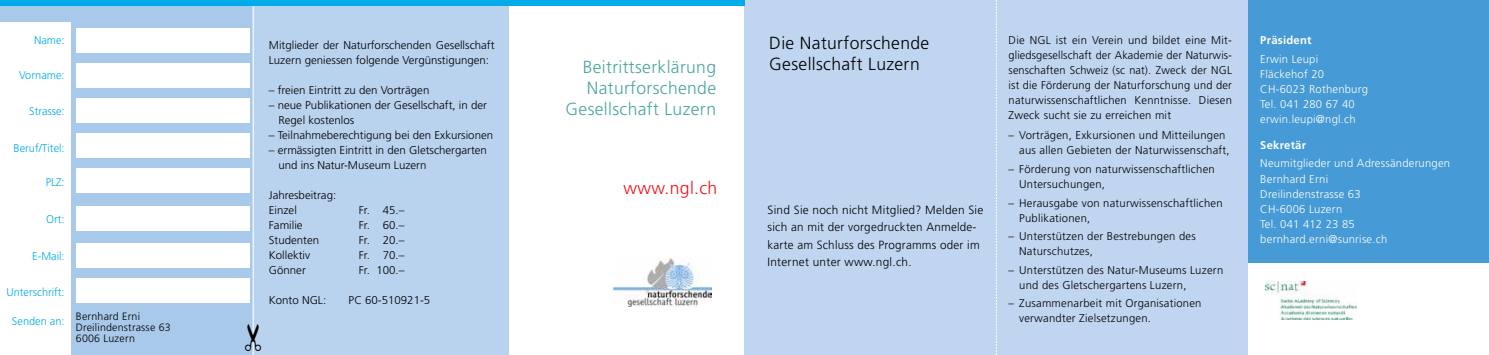
<style>
.page{position:relative;width:1489px;height:355px;background:#fff}
.page>*{position:absolute;margin:0;border:0;box-sizing:border-box;transform-origin:0 0}
.t1{font:300 17.5px/21px "Frutiger";letter-spacing:.02em;color:#4ba69f;text-align:right}
.t2{font:300 17.5px/21.2px "Frutiger";letter-spacing:.02em;color:#000}
.t3{font:300 17.5px "Frutiger";letter-spacing:.02em;color:#ed111c}
.t4{font:300 11.88px/17.5px "Frutiger";letter-spacing:.02em;color:#000}
.t5{font:300 11.25px/15px "Frutiger";letter-spacing:.02em;color:#000}
.t6{font:300 11.25px/15px "Frutiger";color:#000}
.t7{font:300 11.25px/15px "Frutiger";letter-spacing:.02em;color:#fff}
.t8{font:300 11.25px "Frutiger";color:#00abea}
.t9{font:700 11.25px "Frutiger";letter-spacing:.02em;color:#fff}
.t10{font:300 10.62px/11.2px "Frutiger";letter-spacing:.02em;color:#000}
</style>
<div class="page">
<div style="left:1247px;top:0;width:241px;height:262px;background:#469ad5"></div>
<div style="left:744px;top:0;width:504px;height:354px;background:#c0d6f0"></div>
<svg style="left:995px;top:0;width:2px;height:355px"></svg>
<img style="left:1265px;top:281px;width:91px;height:38px">
<div style="left:253px;top:5px;width:255px;height:349px;background:#b9d2ee"></div>
<div style="left:0;top:5px;width:253px;height:349px;background:#a9c9ea"></div>
<div style="left:0;top:22px;width:70px;height:332px;background:#fff"></div>
<img style="left:613px;top:258px;width:98px;height:48px">
<div style="left:76px;top:28px;width:174px;height:25px;background:#fff"></div>
<div style="left:76px;top:63px;width:174px;height:25px;background:#fff"></div>
<div style="left:76px;top:98px;width:174px;height:25px;background:#fff"></div>
<div style="left:76px;top:133px;width:174px;height:25px;background:#fff"></div>
<div style="left:76px;top:168px;width:174px;height:24px;background:#fff"></div>
<div style="left:76px;top:206px;width:174px;height:25px;background:#fff"></div>
<div style="left:76px;top:243px;width:174px;height:25px;background:#fff"></div>
<div style="left:76px;top:278px;width:174px;height:24px;background:#fff"></div>
<div style="left:0;top:0;width:744px;height:5px;background:#00abea"></div>
<svg style="left:245px;top:5px;width:16px;height:350px"></svg>
<p class="t8" style="left:34px;top:34px;width:32px">Name:</p>
<p class="t8" style="left:19px;top:69px;width:47px">Vorname:</p>
<p class="t8" style="left:29px;top:104px;width:37px">Strasse:</p>
<p class="t8" style="left:14px;top:142px;width:53px">Beruf/Titel:</p>
<p class="t8" style="left:46px;top:175px;width:20px">PLZ:</p>
<p class="t8" style="left:46px;top:213px;width:20px">Ort:</p>
<p class="t8" style="left:32px;top:249px;width:34px">E-Mail:</p>
<p class="t8" style="left:6px;top:285px;width:60px">Unterschrift:</p>
<p class="t8" style="left:12px;top:314px;width:54px">Senden an:</p>
<p class="t10" style="left:76px;top:310px;width:96px">Bernhard Erni<br>Dreilindenstrasse 63<br>6006 Luzern</p>
<p class="t6" style="left:269px;top:38px;width:227px">Mitglieder der Naturforschenden Gesellschaft<br>Luzern geniessen folgende Vergünstigungen:</p>
<p class="t6" style="left:269px;top:83px;width:162px">– freien Eintritt zu den Vorträgen</p>
<p class="t6" style="left:278px;top:98px;width:210px;text-indent:-10px">– neue Publikationen der Gesellschaft, in der<br>Regel kostenlos</p>
<p class="t6" style="left:269px;top:128px;width:226px">– Teilnahmeberechtigung bei den Exkursionen</p>
<p class="t6" style="left:278px;top:143px;width:210px;text-indent:-10px">– ermässigten Eintritt in den Gletschergarten und ins Natur-Museum Luzern</p>
<p class="t6" style="left:269px;top:188px;width:69px">Jahresbeitrag:<br>Einzel</p>
<p class="t5" style="left:359px;top:203px;width:47px">Fr. 45.–</p>
<p class="t6" style="left:269px;top:218px;width:35px">Familie</p>
<p class="t5" style="left:359px;top:218px;width:47px">Fr. 60.–</p>
<p class="t6" style="left:269px;top:233px;width:52px">Studenten</p>
<p class="t5" style="left:359px;top:233px;width:47px">Fr. 20.–</p>
<p class="t6" style="left:269px;top:248px;width:43px">Kollektiv</p>
<p class="t5" style="left:359px;top:248px;width:47px">Fr. 70.–</p>
<p class="t5" style="left:269px;top:263px;width:38px">Gönner</p>
<p class="t5" style="left:359px;top:263px;width:47px">Fr. 100.–</p>
<p class="t6" style="left:269px;top:293px;width:59px">Konto NGL:</p>
<p class="t6" style="left:348px;top:293px;width:83px">PC 60-510921-5</p>
<h1 class="t1" style="left:565px;top:56px;width:152px">Beitrittserklärung<br>Naturforschende<br>Gesellschaft Luzern</h1>
<h1 class="t3" style="left:623px;top:178px;width:95px">www.ngl.ch</h1>
<h1 class="t2" style="left:769px;top:32px;width:161px">Die Naturforschende<br>Gesellschaft Luzern</h1>
<p class="t4" style="left:767px;top:201px;width:217px">Sind Sie noch nicht Mitglied? Melden Sie sich an mit der vorgedruckten Anmelde&shy;karte am Schluss des Programms oder im Internet unter www.ngl.ch.</p>
<p class="t5" style="left:1008px;top:33px;width:225px;text-align:justify">Die NGL ist ein Verein und bildet eine Mit&shy;gliedsgesellschaft der Akademie der Naturwis&shy;senschaften Schweiz (sc nat). Zweck der NGL ist die Förderung der Naturforschung und der naturwissenschaftlichen Kenntnisse. Diesen Zweck sucht sie zu erreichen mit</p>
<p class="t5" style="left:1019px;top:128px;width:212px;text-indent:-11px">– Vorträgen, Exkursionen und Mitteilungen aus allen Gebieten der Naturwissenschaft,</p>
<p class="t5" style="left:1019px;top:162px;width:197px;text-indent:-11px">– Förderung von naturwissenschaftlichen<br>Untersuchungen,</p>
<p class="t5" style="left:1019px;top:195px;width:205px;text-indent:-11px">– Herausgabe von naturwissenschaftlichen<br>Publikationen,</p>
<p class="t5" style="left:1019px;top:229px;width:178px;text-indent:-11px">– Unterstützen der Bestrebungen des<br>Naturschutzes,</p>
<p class="t5" style="left:1019px;top:262px;width:205px;text-indent:-11px">– Unterstützen des Natur-Museums Luzern und des Gletschergartens Luzern,</p>
<p class="t5" style="left:1019px;top:296px;width:184px;text-indent:-11px">– Zusammenarbeit mit Organisationen verwandter Zielsetzungen.</p>
<p class="t9" style="left:1260px;top:33px;width:53px">Präsident</p>
<p class="t7" style="left:1260px;top:51px;width:109px">Erwin Leupi<br>Fläckehof 20<br>CH-6023 Rothenburg<br>Tel. 041 280 67 40 erwin.leupi@ngl.ch</p>
<p class="t9" style="left:1260px;top:138px;width:47px">Sekretär</p>
<p class="t7" style="left:1260px;top:156px;width:191px">Neumitglieder und Adressänderungen<br>Bernhard Erni<br>Dreilindenstrasse 63<br>CH-6006 Luzern<br>Tel. 041 412 23 85 bernhard.erni@sunrise.ch</p>
</div>
